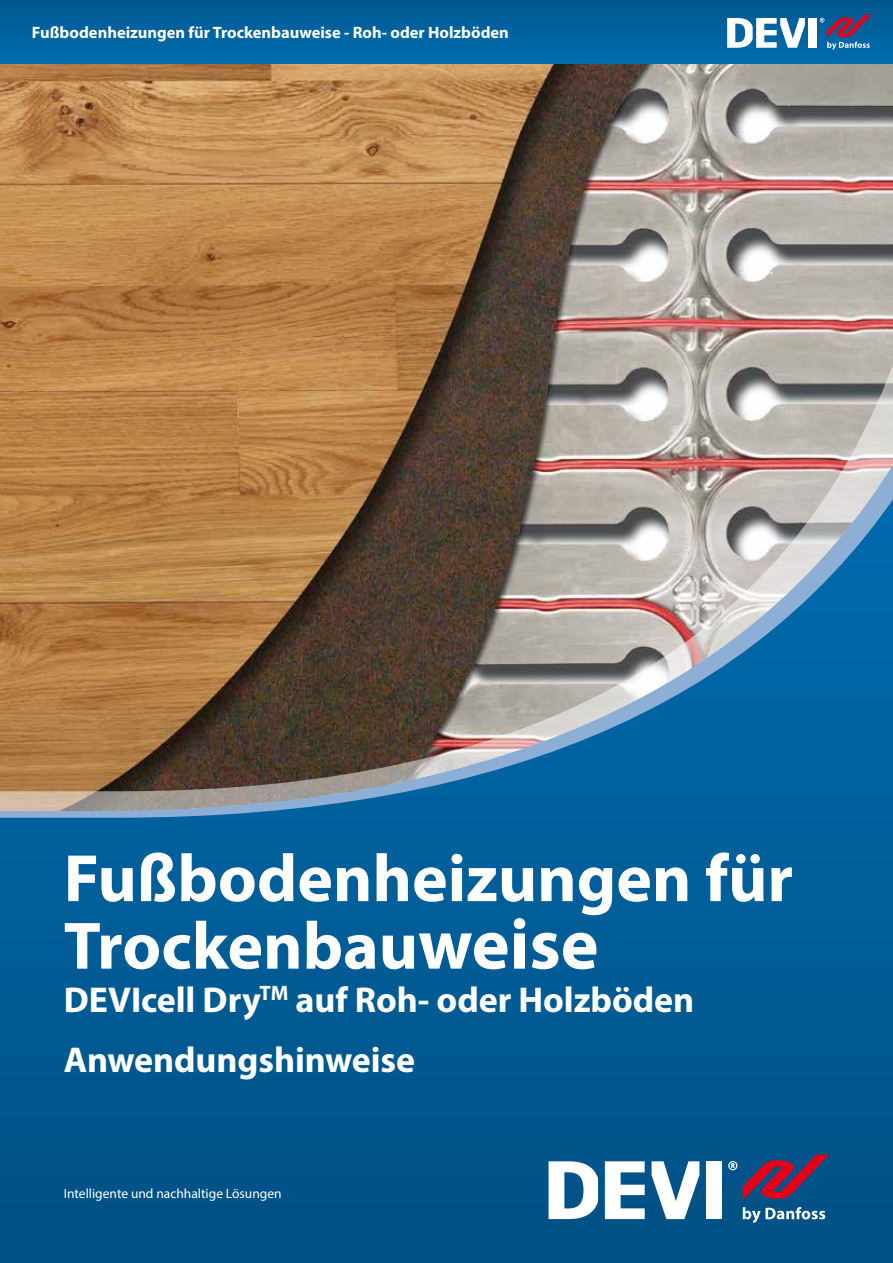
<style>
.page{position:relative;width:893px;height:1263px;background:#fff}
.page>*{position:absolute;margin:0;border:0;box-sizing:border-box;transform-origin:0 0}
.t1{font:700 67.5px/67.5px "Myriad Pro";color:#fff}
.t2{font:700 36px/60px "Myriad Pro";color:#fff}
.t3{font:700 16.5px "Myriad Pro";color:#fff}
.t4{font:13.5px "Myriad Pro";color:#fff}
.s1{font-size:72px}
</style>
<div class="page">
<div style="left:0;top:432px;width:893px;height:831px;background:#005991"></div>
<img style="left:0;top:64px;width:893px;height:747px">
<svg style="left:743px;top:1154px;width:86px;height:46px"></svg>
<svg style="left:605px;top:1161px;width:40px;height:58px"></svg>
<div style="left:706px;top:1161px;width:16px;height:58px;background:#fff"></div>
<svg style="left:651px;top:1161px;width:48px;height:58px"></svg>
<svg style="left:549px;top:1161px;width:49px;height:58px"></svg>
<svg style="left:728px;top:1161px;width:9px;height:9px"></svg>
<svg style="left:743px;top:1207px;width:82px;height:16px"></svg>
<div style="left:0;top:0;width:893px;height:64px;background:linear-gradient(to bottom,#00578e,#006daf)"></div>
<div style="left:808px;top:18px;width:9px;height:30px;background:#fff"></div>
<svg style="left:727px;top:18px;width:78px;height:30px"></svg>
<svg style="left:820px;top:15px;width:52px;height:34px;background:#435788"></svg>
<p class="t3" style="left:32px;top:22px;width:479px">Fußbodenheizungen für Trockenbauweise - Roh- oder Holzböden</p>
<h1 class="t1" style="left:64px;top:842px;width:731px">Fußbodenheizungen für<br>Trockenbau<span class="s1">weise</span></h1>
<h2 class="t2" style="left:64px;top:968px;width:632px">DEVIcell Dry<sup>TM</sup> auf Roh- oder Holzböden<br>Anwendungshinweise</h2>
<p class="t4" style="left:64px;top:1185px;width:219px">Intelligente und nachhaltige Lösungen</p>
</div>
